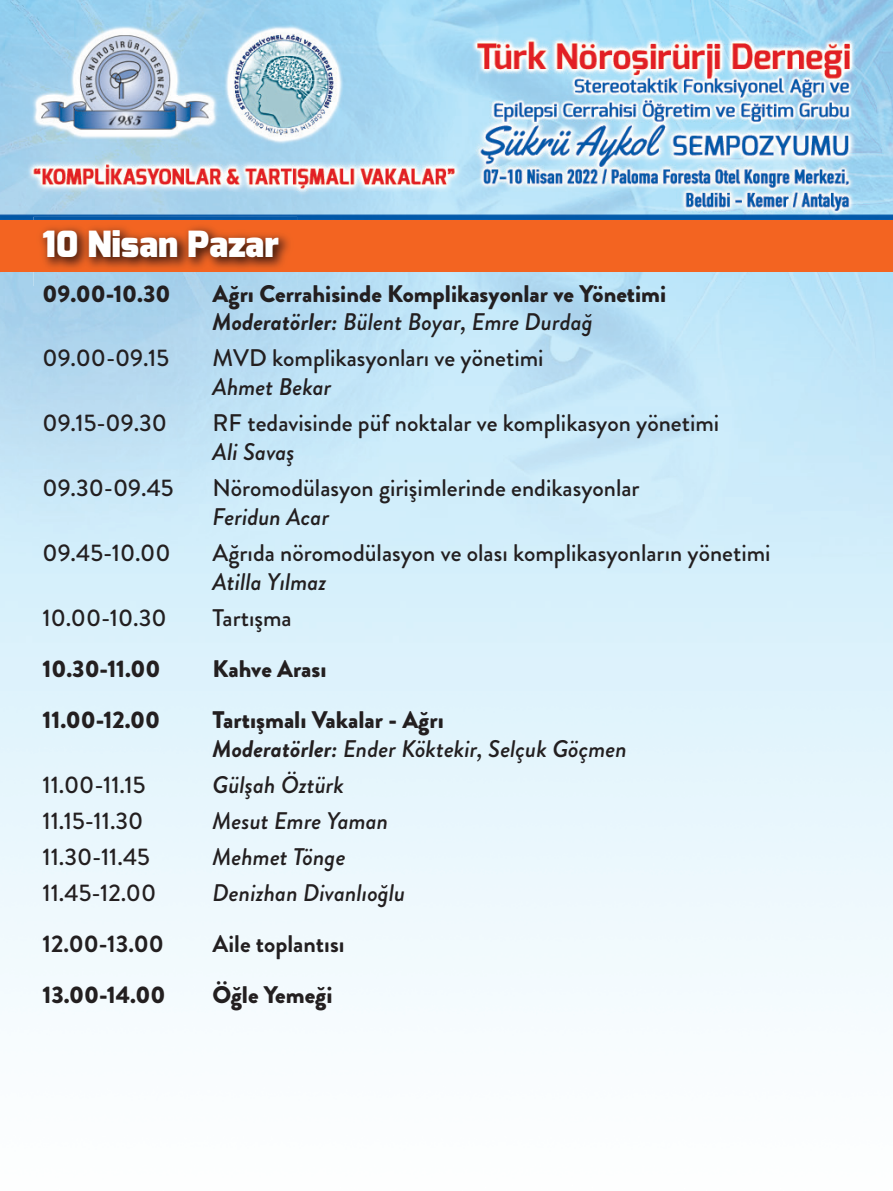
<style>
.page{position:relative;width:893px;height:1191px;background:#fff}
.page>*{position:absolute;margin:0;border:0;box-sizing:border-box;transform-origin:0 0}
.t1{font:900 36px "Exo";color:#fff}
.t2{font:500 24px "Brandon Grotesque";color:#231f20}
.t3{font:italic 500 24px/28.8px "Brandon Grotesque";color:#231f20}
.t4{font:900 24px/28.8px "Brandon Grotesque";color:#231f20}
.t5{font:700 24px "Brandon Grotesque";color:#231f20}
.s1{font-weight:700;font-style:italic}
.s2{font-weight:500;font-style:italic}
.s3{font-weight:900;font-style:normal}
.s4{font-weight:700}
</style>
<div class="page">
<img style="left:0;top:0;width:893px;height:693px">
<div style="left:0;top:220px;width:893px;height:51px;background:#f36421"></div>
<img style="left:34px;top:217px;width:263px;height:69px">
<img style="left:34px;top:220px;width:263px;height:51px">
<h1 class="t1" style="left:43px;top:221px;width:238px">10 Nisan Pazar</h1>
<p class="t4" style="left:43px;top:279px;width:129px">09.00-10.30</p>
<p class="t4" style="left:213px;top:279px;width:455px">Ağrı Cerrahisinde Komplikasyonlar ve Yönetimi<br><span class="s1">Moderatörler:</span> <span class="s2">Bülent Boyar, Emre Durdağ</span></p>
<p class="t2" style="left:43px;top:341px;width:128px">09.00-09.15</p>
<p class="t2" style="left:213px;top:341px;width:333px">MVD komplikasyonları ve yönetimi</p>
<p class="t3" style="left:213px;top:373px;width:120px">Ahmet Bekar</p>
<p class="t2" style="left:43px;top:406px;width:126px">09.15-09.30</p>
<p class="t2" style="left:213px;top:406px;width:508px">RF tedavisinde püf noktalar ve komplikasyon yönetimi</p>
<p class="t3" style="left:213px;top:438px;width:84px">Ali Savaş</p>
<p class="t2" style="left:43px;top:471px;width:133px">09.30-09.45</p>
<p class="t2" style="left:213px;top:471px;width:428px">Nöromodülasyon girişimlerinde endikasyonlar</p>
<p class="t3" style="left:213px;top:502px;width:118px">Feridun Acar</p>
<p class="t2" style="left:43px;top:536px;width:130px">09.45-10.00</p>
<p class="t2" style="left:213px;top:536px;width:560px">Ağrıda nöromodülasyon ve olası komplikasyonların yönetimi</p>
<p class="t3" style="left:213px;top:567px;width:116px">Atilla Yılmaz</p>
<p class="t2" style="left:43px;top:601px;width:126px">10.00-10.30</p>
<p class="t2" style="left:213px;top:601px;width:81px">Tartışma</p>
<p class="t4" style="left:43px;top:654px;width:120px">10.30-11.00</p>
<p class="t4" style="left:213px;top:654px;width:116px">Kahve Arası</p>
<p class="t4" style="left:43px;top:705px;width:119px">11.00-12.00</p>
<p class="t3" style="left:213px;top:705px;width:416px"><span class="s3">Tartışmalı Vakalar - Ağrı<br></span><span class="s4">Moderatörler:</span> Ender Köktekir, Selçuk Göçmen</p>
<p class="t2" style="left:43px;top:767px;width:104px">11.00-11.15</p>
<p class="t3" style="left:213px;top:770px;width:133px">Gülşah Öztürk</p>
<p class="t2" style="left:43px;top:803px;width:102px">11.15-11.30</p>
<p class="t3" style="left:213px;top:806px;width:177px">Mesut Emre Yaman</p>
<p class="t2" style="left:43px;top:839px;width:109px">11.30-11.45</p>
<p class="t3" style="left:213px;top:842px;width:134px">Mehmet Tönge</p>
<p class="t2" style="left:43px;top:875px;width:115px">11.45-12.00</p>
<p class="t3" style="left:213px;top:878px;width:194px">Denizhan Divanlıoğlu</p>
<p class="t5" style="left:43px;top:926px;width:123px">12.00-13.00</p>
<p class="t5" style="left:213px;top:926px;width:133px">Aile toplantısı</p>
<p class="t4" style="left:43px;top:980px;width:125px">13.00-14.00</p>
<p class="t4" style="left:213px;top:980px;width:121px">Öğle Yemeği</p>
</div>
